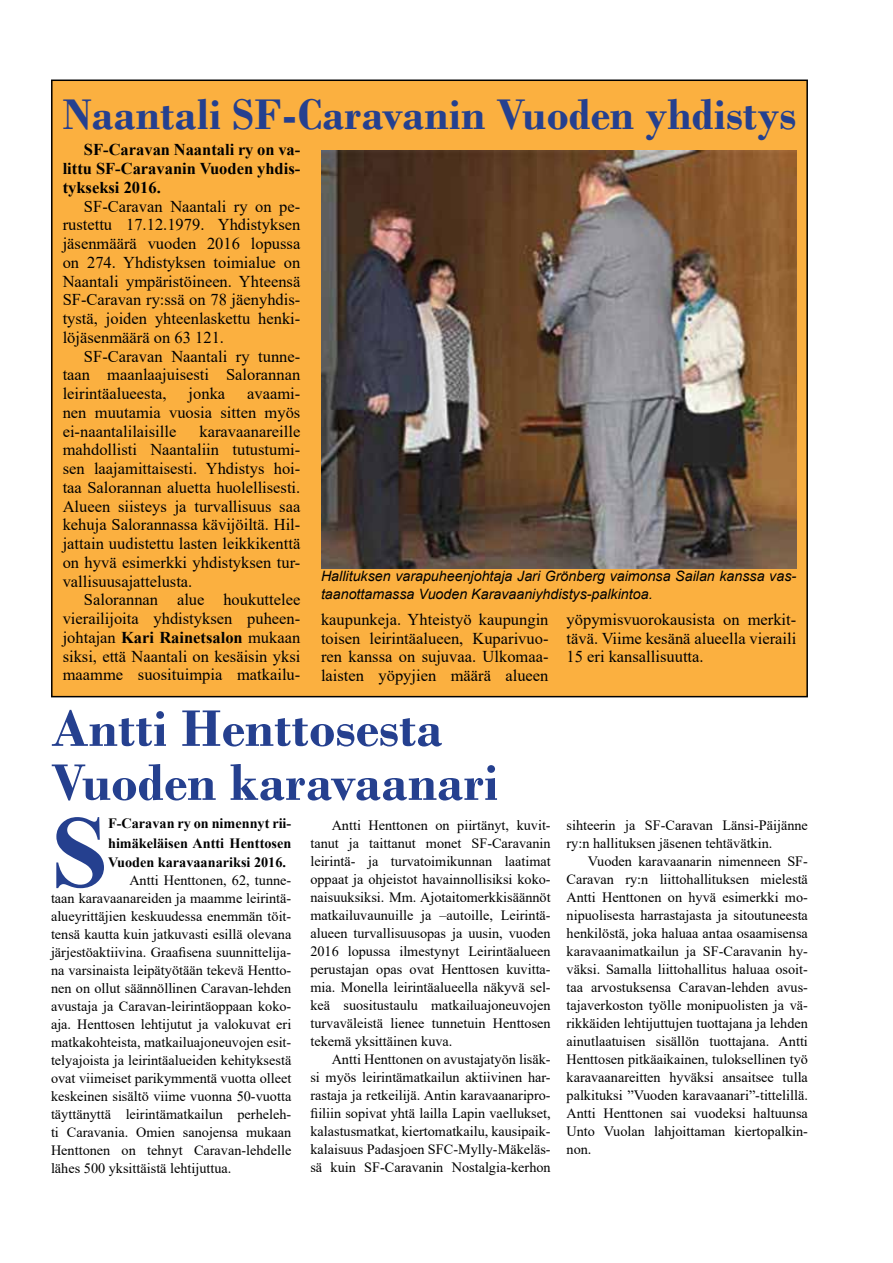
<style>
.page{position:relative;width:893px;height:1263px;background:#fff}
.page>*{position:absolute;margin:0;border:0;box-sizing:border-box;transform-origin:0 0}
.t1{font:700 102.6px "Times New Roman";color:#25408f}
.t2{font:700 54px/54px "Bodoni";color:#25408f}
.t3{font:700 45px "Bodoni";color:#25408f}
.t4{font:16.5px/18.8px "Times New Roman";color:#000;text-align:justify}
.t5{font:700 16.5px/18.8px "Times New Roman";color:#000;text-align:justify}
.t6{font:14.25px/18px "Times New Roman";color:#000;text-align:justify}
.t7{font:italic 14.25px/17.2px "Arial";color:#000}
.t8{font:700 14.25px/19.5px "Times New Roman";color:#000;text-align:justify}
.s1{font-weight:700}
</style>
<div class="page">
<div style="left:52px;top:80px;width:755px;height:617px;background:#fbb040"></div>
<img style="left:321px;top:150px;width:475px;height:418px">
<h3 class="t3" style="left:63px;top:87px;width:735px">Naantali SF-Caravanin Vuoden yhdistys</h3>
<p class="t5" style="left:63px;top:140px;width:239px;text-indent:21px">SF-Caravan Naantali ry on va&shy;littu SF-Caravanin Vuoden yhdis&shy;tykseksi 2016.</p>
<p class="t4" style="left:63px;top:196px;width:239px;text-indent:21px">SF-Caravan Naantali ry on pe&shy;rustettu 17.12.1979. Yhdistyksen jäsenmäärä vuoden 2016 lopussa on 274. Yhdistyksen toimialue on Naantali ympäristöineen. Yhteensä SF-Caravan ry:ssä on 78 jäenyhdis&shy;tystä, joiden yhteenlaskettu henki&shy;löjäsenmäärä on 63 121.</p>
<p class="t4" style="left:63px;top:346px;width:239px;text-indent:21px">SF-Caravan Naantali ry tunne&shy;taan maanlaajuisesti Salorannan leirintäalueesta,</p>
<p class="t4" style="left:189px;top:384px;width:38px">jonka</p>
<p class="t4" style="left:63px;top:384px;width:239px;text-indent:184px">avaami&shy;nen muutamia vuosia sitten myös ei-naantalilaisille</p>
<p class="t4" style="left:63px;top:421px;width:239px;text-indent:137px">karavaanareille mahdollisti Naantaliin tutustumi&shy;sen laajamittaisesti. Yhdistys hoi&shy;taa Salorannan aluetta huolellisesti.<br>Alueen siisteys ja turvallisuus saa kehuja Salorannassa kävijöiltä. Hil&shy;jattain uudistettu lasten leikkikenttä on hyvä esimerkki yhdistyksen tur&shy;vallisuusajattelusta.</p>
<p class="t4" style="left:63px;top:590px;width:239px;text-indent:21px">Salorannan alue houkuttelee vierailijoita yhdistyksen puheen&shy;johtajan <span class="s1">Kari Rainetsalon</span> mukaan siksi, että Naantali on kesäisin yksi maamme suosituimpia matkailu-</p>
<p class="t7" style="left:321px;top:568px;width:477px">Hallituksen varapuheenjohtaja Jari Grönberg vaimonsa Sailan kanssa vas&shy;taanottamassa Vuoden Karavaaniyhdistys-palkintoa.</p>
<p class="t4" style="left:321px;top:609px;width:229px">kaupunkeja. Yhteistyö kaupungin toisen leirintäalueen, Kuparivuo&shy;ren kanssa on sujuvaa. Ulkomaa&shy;laisten yöpyjien määrä alueen</p>
<p class="t4" style="left:567px;top:609px;width:231px">yöpymisvuorokausista on merkit&shy;tävä. Viime kesänä alueella vieraili 15 eri kansallisuutta.</p>
<h2 class="t2" style="left:51px;top:701px;width:449px">Antti Henttosesta<br>Vuoden karavaanari</h2>
<p class="t6" style="left:567px;top:816px;width:243px">sihteerin ja SF-Caravan Länsi-Päijänne ry:n hallituksen jäsenen tehtävätkin.</p>
<p class="t6" style="left:567px;top:852px;width:243px;text-indent:21px">Vuoden karavaanarin nimenneen SF-Caravan ry:n liittohallituksen mielestä Antti Henttonen on hyvä esimerkki mo&shy;nipuolisesta harrastajasta ja sitoutuneesta henkilöstä, joka haluaa antaa osaamisensa karavaanimatkailun ja SF-Caravanin hy&shy;väksi. Samalla liittohallitus haluaa osoit&shy;taa arvostuksensa Caravan-lehden avus&shy;tajaverkoston työlle monipuolisten ja vä&shy;rikkäiden lehtijuttujen tuottajana ja lehden ainutlaatuisen sisällön tuottajana. Antti Henttosen pitkäaikainen, tuloksellinen työ karavaanareitten hyväksi ansaitsee tulla palkituksi ”Vuoden karavaanari”-tittelillä.<br>Antti Henttonen sai vuodeksi haltuunsa Unto Vuolan lahjoittaman kiertopalkin&shy;non.</p>
<h1 class="t1" style="left:51px;top:778px;width:59px">S</h1>
<p class="t8" style="left:108px;top:813px;width:185px">F-Caravan ry on nimennyt rii&shy;himäkeläisen Antti Henttosen Vuoden karavaanariksi 2016.</p>
<p class="t6" style="left:310px;top:816px;width:242px;text-indent:21px">Antti Henttonen on piirtänyt, kuvit&shy;tanut ja taittanut monet SF-Caravanin leirintä- ja turvatoimikunnan laatimat oppaat ja ohjeistot havainnollisiksi koko&shy;naisuuksiksi. Mm. Ajotaitomerkkisäännöt matkailuvaunuille ja –autoille, Leirintä&shy;alueen turvallisuusopas ja uusin, vuoden 2016 lopussa ilmestynyt Leirintäalueen perustajan opas ovat Henttosen kuvitta&shy;mia. Monella leirintäalueella näkyvä sel&shy;keä suositustaulu matkailuajoneuvojen turvaväleistä lienee tunnetuin Henttosen tekemä yksittäinen kuva.</p>
<p class="t6" style="left:310px;top:1050px;width:242px;text-indent:21px">Antti Henttonen on avustajatyön lisäk&shy;si myös leirintämatkailun aktiivinen har&shy;rastaja ja retkeilijä. Antin karavaanaripro&shy;fiiliin sopivat yhtä lailla Lapin vaellukset, kalastusmatkat, kiertomatkailu, kausipaik&shy;kalaisuus Padasjoen SFC-Mylly-Mäkeläs&shy;sä kuin SF-Caravanin Nostalgia-kerhon</p>
<p class="t6" style="left:51px;top:871px;width:242px;text-indent:78px">Antti Henttonen, 62, tunne&shy;taan karavaanareiden ja maamme leirintä&shy;alueyrittäjien keskuudessa enemmän töit&shy;tensä kautta kuin jatkuvasti esillä olevana järjestöaktiivina. Graafisena suunnittelija&shy;na varsinaista leipätyötään tekevä Hentto&shy;nen on ollut säännöllinen Caravan-lehden avustaja ja Caravan-leirintäoppaan koko&shy;aja. Henttosen lehtijutut ja valokuvat eri matkakohteista, matkailuajoneuvojen esit&shy;telyajoista ja leirintäalueiden kehityksestä ovat viimeiset parikymmentä vuotta olleet keskeinen sisältö viime vuonna 50-vuotta täyttänyttä leirintämatkailun perheleh&shy;ti Caravania. Omien sanojensa mukaan Henttonen on tehnyt Caravan-lehdelle lähes 500 yksittäistä lehtijuttua.</p>
</div>
